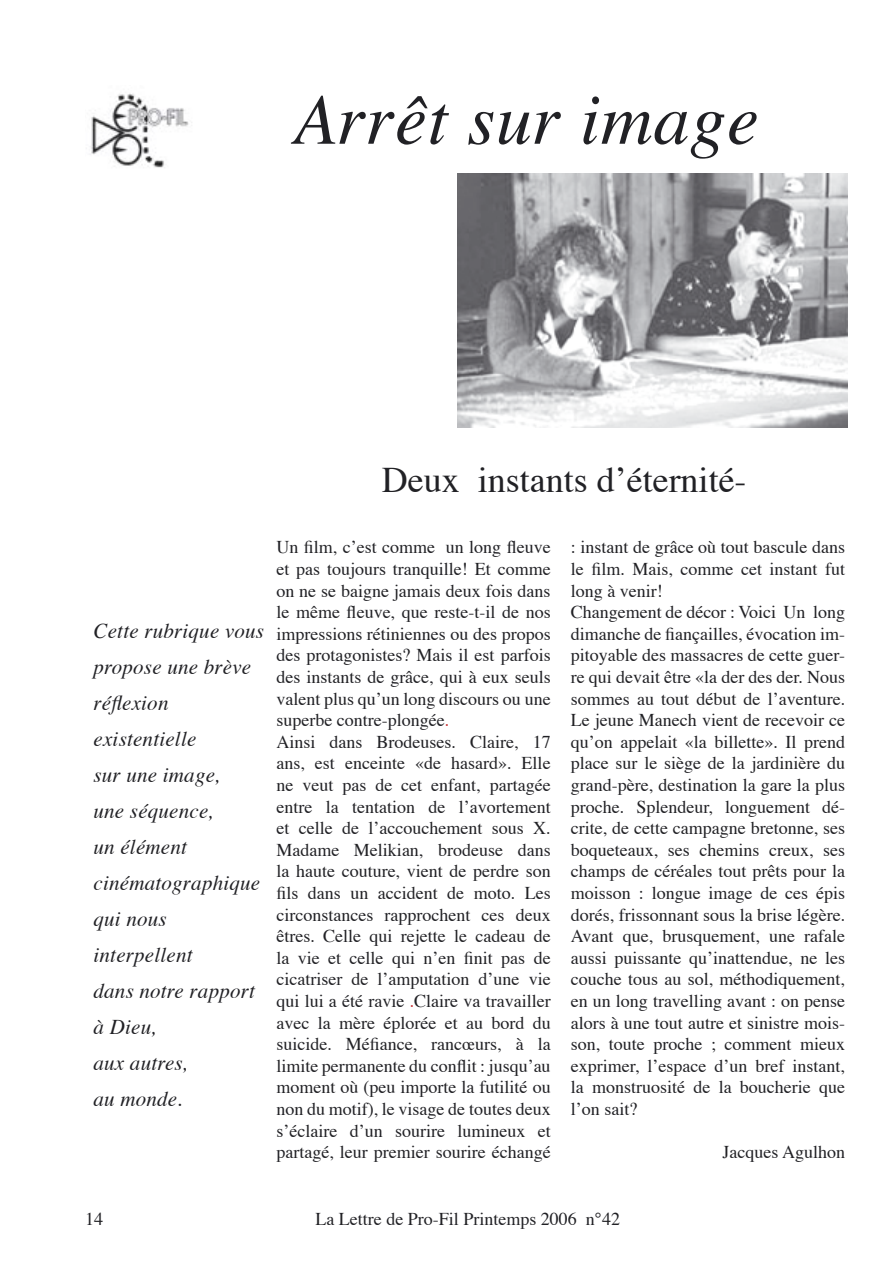
<style>
.page{position:relative;width:893px;height:1263px;background:#fff}
.page>*{position:absolute;margin:0;border:0;box-sizing:border-box;transform-origin:0 0}
.t1{font:italic 72px "Times";letter-spacing:.01em;color:#212125}
.t2{font:36px "Times";color:#212125}
.t3{font:italic 21px/36px "Times";letter-spacing:.01em;color:#212125}
.t4{font:18px/21.6px "Times";color:#212125}
.s1{color:#c72f32}
</style>
<div class="page">
<img style="left:90px;top:93px;width:102px;height:75px">
<img style="left:457px;top:173px;width:390px;height:255px">
<h1 class="t1" style="left:293px;top:75px;width:468px">Arrêt sur image</h1>
<h2 class="t2" style="left:382px;top:457px;width:366px">Deux instants dʼéternité-</h2>
<p class="t3" style="left:94px;top:614px;width:172px">Cette rubrique vous propose une brève réflexion existentielle<br>sur une image,<br>une séquence,<br>un élément cinématographique qui nous interpellent<br>dans notre rapport à Dieu,<br>aux autres,<br>au monde.</p>
<p class="t4" style="left:276px;top:538px;width:276px">Un film, cʼest comme un long fleuve et pas toujours tranquille! Et comme on ne se baigne jamais deux fois dans le même fleuve, que reste-t-il de nos impressions rétiniennes ou des propos des protagonistes? Mais il est parfois des instants de grâce, qui à eux seuls valent plus quʼun long discours ou une superbe contre-plongée<span class="s1">.<br></span>Ainsi dans Brodeuses. Claire, 17 ans, est enceinte «de hasard». Elle ne veut pas de cet enfant, partagée entre la tentation de lʼavortement et celle de lʼaccouchement sous X.<br>Madame Melikian, brodeuse dans la haute couture, vient de perdre son fils dans un accident de moto. Les circonstances rapprochent ces deux êtres. Celle qui rejette le cadeau de la vie et celle qui nʼen finit pas de cicatriser de lʼamputation dʼune vie qui lui a été ravie <span class="s1">.</span>Claire va travailler avec la mère éplorée et au bord du suicide. Méfiance, rancœurs, à la limite permanente du conflit : jusquʼau moment où (peu importe la futilité ou non du motif), le visage de toutes deux sʼéclaire dʼun sourire lumineux et partagé, leur premier sourire échangé</p>
<p class="t4" style="left:571px;top:538px;width:276px">: instant de grâce où tout bascule dans le film. Mais, comme cet instant fut long à venir!<br>Changement de décor : Voici Un long dimanche de fiançailles, évocation im&shy;pitoyable des massacres de cette guer&shy;re qui devait être «la der des der. Nous sommes au tout début de lʼaventure.<br>Le jeune Manech vient de recevoir ce quʼon appelait «la billette». Il prend place sur le siège de la jardinière du grand-père, destination la gare la plus proche. Splendeur, longuement dé&shy;crite, de cette campagne bretonne, ses boqueteaux, ses chemins creux, ses champs de céréales tout prêts pour la moisson : longue image de ces épis dorés, frissonnant sous la brise légère.<br>Avant que, brusquement, une rafale aussi puissante quʼinattendue, ne les couche tous au sol, méthodiquement, en un long travelling avant : on pense alors à une tout autre et sinistre mois&shy;son, toute proche ; comment mieux exprimer, lʼespace dʼun bref instant, la monstruosité de la boucherie que lʼon sait?</p>
<p class="t4" style="left:723px;top:1142px;width:124px">Jacques Agulhon</p>
<p class="t4" style="left:85px;top:1210px;width:20px">14</p>
<p class="t4" style="left:315px;top:1210px;width:306px">La Lettre de Pro-Fil Printemps 2006 n°42</p>
</div>
